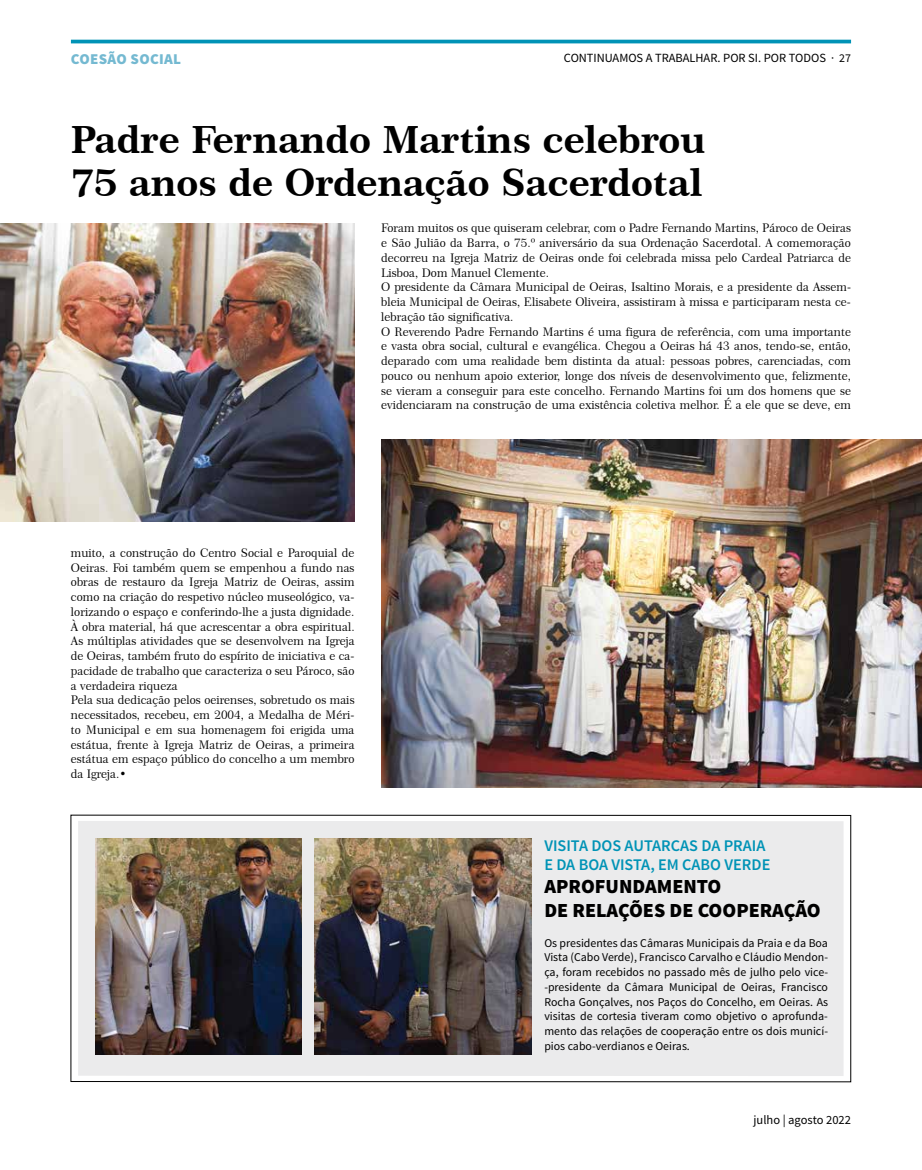
<style>
.page{position:relative;width:922px;height:1170px;background:#fff}
.page>*{position:absolute;margin:0;border:0;box-sizing:border-box;transform-origin:0 0}
.t1{font:37.5px/43.1px "Century 751 BT Bold B";color:#000}
.t2{font:900 20px/23.8px "Source Sans Pro";color:#000}
.t3{font:600 16.25px/18.6px "Source Sans Pro";color:#0093b6}
.t4{font:900 15px "Source Sans Pro";letter-spacing:.02em;color:#74b9d1}
.t5{font:12.5px "Source Sans Pro";color:#000}
.t6{font:11.88px/14.8px "Century 751 BT Roman B";color:#000}
.t7{font:11.88px/14.8px "Source Sans Pro";color:#000;text-align:justify}
.s1{font-size:11.88px}
.s2{font-family:"Century 751 BT Bold B"}
</style>
<div class="page">
<hr style="left:71px;top:40px;width:779px;height:3px;background:#0093b6">
<img style="left:0;top:223px;width:354px;height:298px">
<div style="left:78px;top:820px;width:765px;height:255px;background:#ebebec"></div>
<img style="left:314px;top:838px;width:217px;height:216px">
<img style="left:96px;top:838px;width:205px;height:216px">
<img style="left:381px;top:439px;width:540px;height:348px">
<p class="t4" style="left:71px;top:49px;width:112px">COESÃO SOCIAL</p>
<p class="t5" style="left:564px;top:50px;width:288px">CONTINUAMOS A TRABALHAR. POR SI. POR TODOS · <span class="s1">27</span></p>
<h1 class="t1" style="left:71px;top:117px;width:636px">Padre Fernando Martins celebrou<br>75 anos de Ordenação Sacerdotal</h1>
<p class="t6" style="left:381px;top:221px;width:471px">Foram muitos os que quiseram celebrar, com o Padre Fernando Martins, Pároco de Oeiras e São Julião da Barra, o 75.º aniversário da sua Ordenação Sacerdotal. A comemoração decorreu na Igreja Matriz de Oeiras onde foi celebrada missa pelo Cardeal Patriarca de Lisboa, Dom Manuel Clemente.<br>O presidente da Câmara Municipal de Oeiras, Isaltino Morais, e a presidente da Assem&shy;bleia Municipal de Oeiras, Elisabete Oliveira, assistiram à missa e participaram nesta ce&shy;lebração tão significativa.<br>O Reverendo Padre Fernando Martins é uma figura de referência, com uma importante e vasta obra social, cultural e evangélica. Chegou a Oeiras há 43 anos, tendo-se, então, deparado com uma realidade bem distinta da atual: pessoas pobres, carenciadas, com pouco ou nenhum apoio exterior, longe dos níveis de desenvolvimento que, felizmente, se vieram a conseguir para este concelho. Fernando Martins foi um dos homens que se evidenciaram na construção de uma existência coletiva melhor. É a ele que se deve, em</p>
<p class="t6" style="left:71px;top:545px;width:285px">muito, a construção do Centro Social e Paroquial de Oeiras. Foi também quem se empenhou a fundo nas obras de restauro da Igreja Matriz de Oeiras, assim como na criação do respetivo núcleo museológico, va&shy;lorizando o espaço e conferindo-lhe a justa dignidade.<br>À obra material, há que acrescentar a obra espiritual.<br>As múltiplas atividades que se desenvolvem na Igreja de Oeiras, também fruto do espírito de iniciativa e ca&shy;pacidade de trabalho que caracteriza o seu Pároco, são a verdadeira riqueza<br>Pela sua dedicação pelos oeirenses, sobretudo os mais necessitados, recebeu, em 2004, a Medalha de Méri&shy;to Municipal e em sua homenagem foi erigida uma estátua, frente à Igreja Matriz de Oeiras, a primeira estátua em espaço público do concelho a um membro da Igreja.<span class="s2">•</span></p>
<h3 class="t3" style="left:544px;top:836px;width:227px">VISITA DOS AUTARCAS DA PRAIA<br>E DA BOA VISTA, EM CABO VERDE</h3>
<h2 class="t2" style="left:544px;top:875px;width:278px">APROFUNDAMENTO<br>DE RELAÇÕES DE COOPERAÇÃO</h2>
<p class="t7" style="left:544px;top:935px;width:285px">Os presidentes das Câmaras Municipais da Praia e da Boa Vista (Cabo Verde), Francisco Carvalho e Cláudio Mendon&shy;ça, foram recebidos no passado mês de julho pelo vice--presidente da Câmara Municipal de Oeiras, Francisco Rocha Gonçalves, nos Paços do Concelho, em Oeiras. As visitas de cortesia tiveram como objetivo o aprofunda&shy;mento das relações de cooperação entre os dois municí&shy;pios cabo-verdianos e Oeiras.</p>
<p class="t5" style="left:753px;top:1112px;width:99px">julho | agosto 2022</p>
</div>
